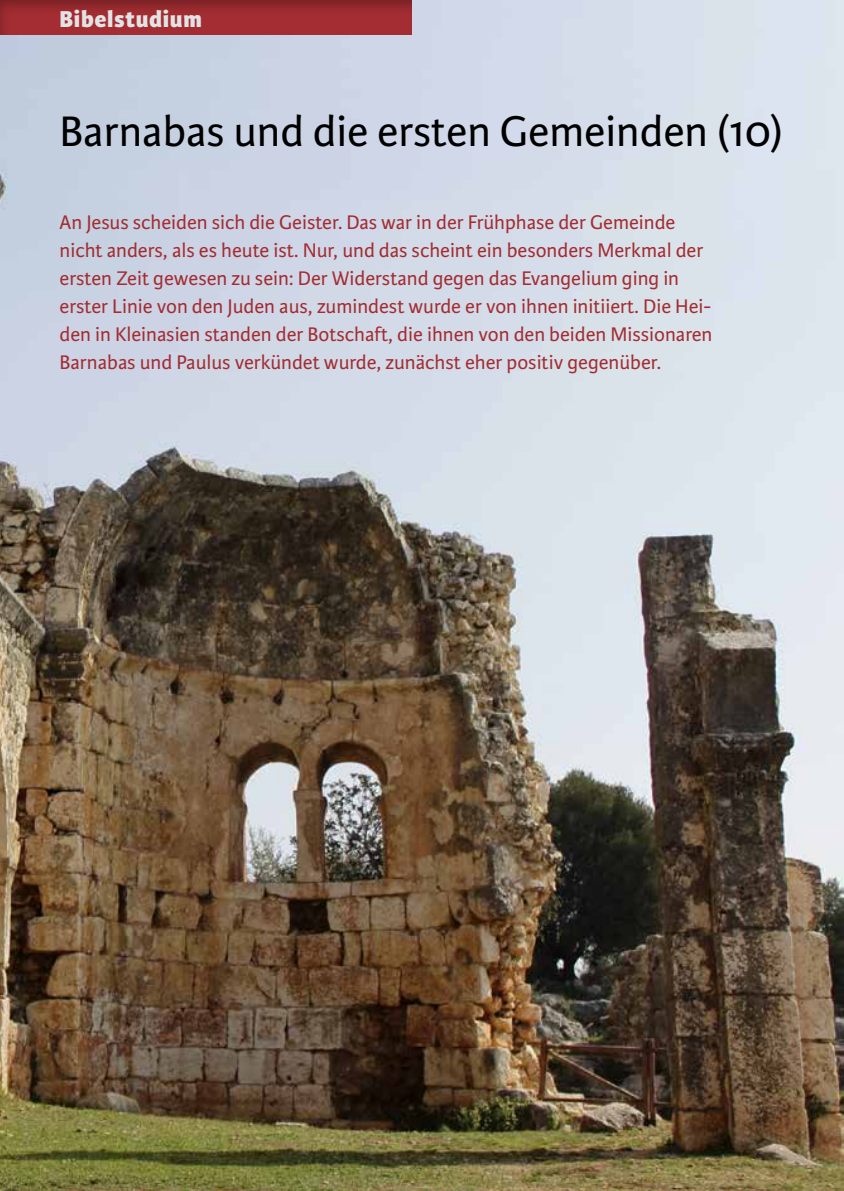
<style>
.page{position:relative;width:844px;height:1191px;background:#fff}
.page>*{position:absolute;margin:0;border:0;box-sizing:border-box;transform-origin:0 0}
.t1{font:45.5px "Karmina Sans Basic";color:#000}
.t2{font:800 24.5px "Karmina Sans Basic";letter-spacing:.025em;color:#e2e3e4}
.t3{font:21px/28px "Karmina Sans Basic";color:#a32d32}
</style>
<div class="page">
<img style="left:0;top:0;width:843px;height:1191px">
<div style="left:0;top:0;width:413px;height:35px;background:#000;opacity:.3"></div>
<p class="t2" style="left:60px;top:4px;width:144px">Bibelstudium</p>
<h1 class="t1" style="left:60px;top:106px;width:724px">Barnabas und die ersten Gemeinden (10)</h1>
<p class="t3" style="left:60px;top:209px;width:654px">An Jesus scheiden sich die Geister. Das war in der Frühphase der Gemeinde nicht anders, als es heute ist. Nur, und das scheint ein besonders Merkmal der ersten Zeit gewesen zu sein: Der Widerstand gegen das Evangelium ging in erster Linie von den Juden aus, zumindest wurde er von ihnen initiiert. Die Hei&shy;den in Kleinasien standen der Botschaft, die ihnen von den beiden Missionaren Barnabas und Paulus verkündet wurde, zunächst eher positiv gegenüber.</p>
</div>
